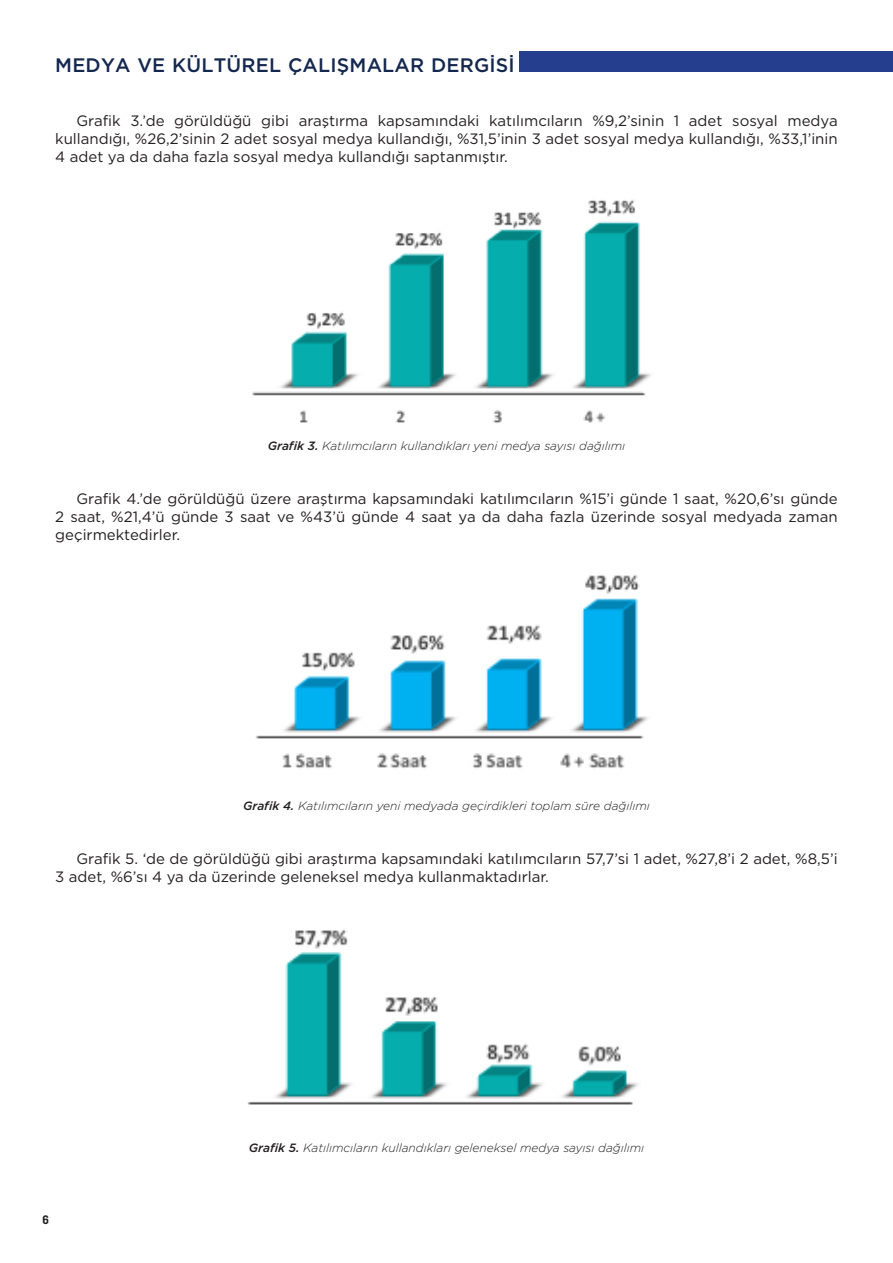
<style>
.page{position:relative;width:893px;height:1263px;background:#fff}
.page>*{position:absolute;margin:0;border:0;box-sizing:border-box;transform-origin:0 0}
.t1{font:500 19.5px "Gotham";letter-spacing:.01em;color:#14274e}
.t2{font:15px/18px "Gotham";color:#231f20;text-align:justify}
.t3{font:italic 300 12px "Gotham";color:#231f20}
.t4{font:600 12px "Flama";color:#231f20;scale:.9 1}
.s1{font-weight:500}
</style>
<div class="page">
<div style="left:519px;top:51px;width:374px;height:21px;background:#253f8e"></div>
<img style="left:255px;top:575px;width:393px;height:194px">
<img style="left:247px;top:929px;width:391px;height:176px">
<img style="left:252px;top:200px;width:399px;height:223px">
<h1 class="t1" style="left:55px;top:52px;width:461px">MEDYA VE KÜLTÜREL ÇALIŞMALAR DERGİSİ</h1>
<p class="t2" style="left:55px;top:111px;width:784px;text-indent:21px">Grafik 3.’de görüldüğü gibi araştırma kapsamındaki katılımcıların %9,2’sinin 1 adet sosyal medya kullandığı, %26,2’sinin 2 adet sosyal medya kullandığı, %31,5’inin 3 adet sosyal medya kullandığı, %33,1’inin 4 adet ya da daha fazla sosyal medya kullandığı saptanmıştır.</p>
<p class="t3" style="left:268px;top:438px;width:359px"><span class="s1">Grafik 3.</span> Katılımcıların kullandıkları yeni medya sayısı dağılımı</p>
<p class="t2" style="left:55px;top:489px;width:784px;text-indent:21px">Grafik 4.’de görüldüğü üzere araştırma kapsamındaki katılımcıların %15’i günde 1 saat, %20,6’sı günde 2 saat, %21,4’ü günde 3 saat ve %43’ü günde 4 saat ya da daha fazla üzerinde sosyal medyada zaman geçirmektedirler.</p>
<p class="t3" style="left:243px;top:798px;width:408px"><span class="s1">Grafik 4.</span> Katılımcıların yeni medyada geçirdikleri toplam süre dağılımı</p>
<p class="t2" style="left:55px;top:849px;width:784px;text-indent:21px">Grafik 5. ‘de de görüldüğü gibi araştırma kapsamındaki katılımcıların 57,7’si 1 adet, %27,8’i 2 adet, %8,5’i<br>3 adet, %6’sı 4 ya da üzerinde geleneksel medya kullanmaktadırlar.</p>
<p class="t4" style="left:43px;top:1211px;width:9px">6</p>
<p class="t3" style="left:249px;top:1140px;width:397px"><span class="s1">Grafik 5.</span> Katılımcıların kullandıkları geleneksel medya sayısı dağılımı</p>
</div>
